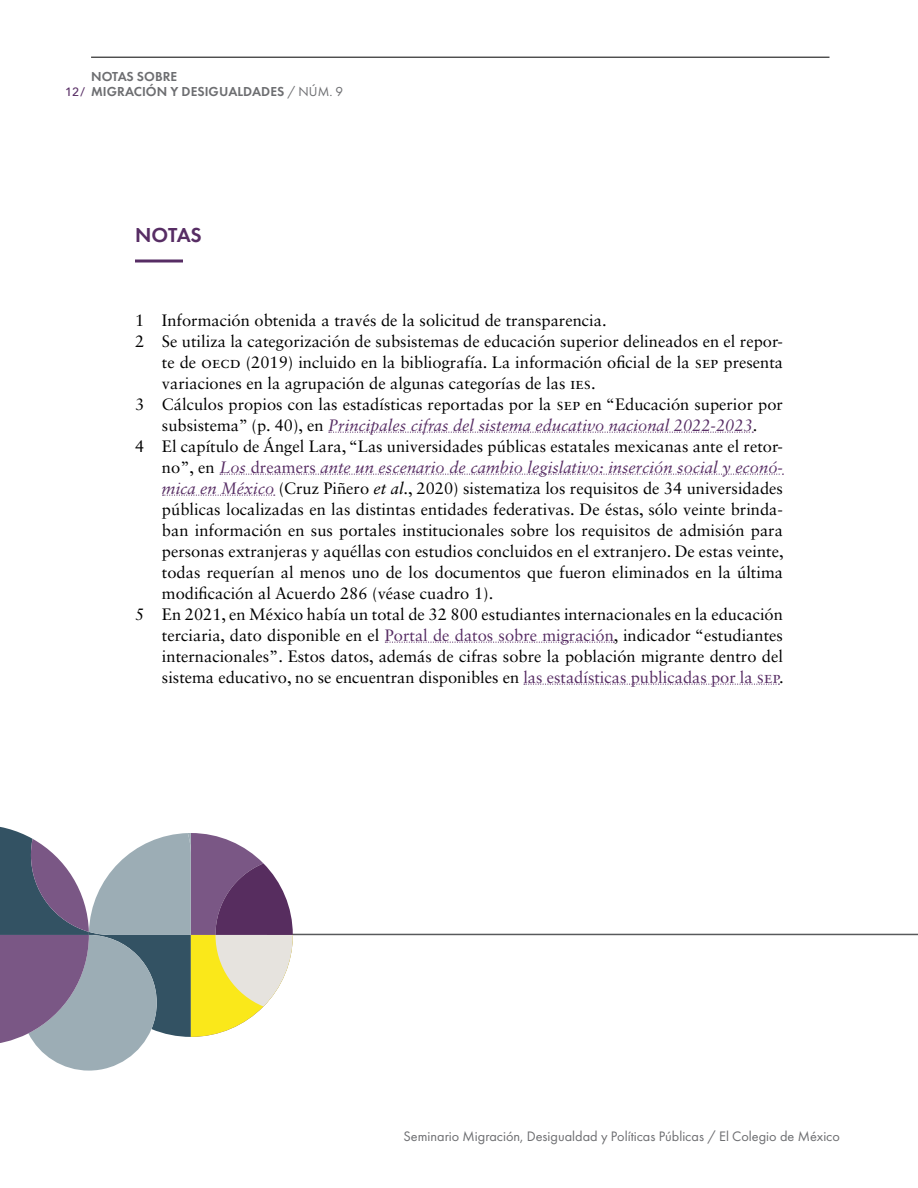
<style>
.page{position:relative;width:918px;height:1188px;background:#fff}
.page>*{position:absolute;margin:0;border:0;box-sizing:border-box;transform-origin:0 0}
.t1{font:600 21px "Futura PT";letter-spacing:-.015em;color:#572d64}
.t2{font:16.5px "Sabon LT Std";color:#000}
.t3{font:italic 16.5px "Sabon LT Std";color:#572d64}
.t4{font:14.25px "Futura PT";color:#6d6e71}
.t5{font:600 13.5px/15px "Futura PT";letter-spacing:.005em;color:#6d6e71}
.t6{font:500 12px "Avenir Next";color:#572d64}
.s1{font-weight:400}
.s2{font-style:normal;color:#000}
.s3{font-style:normal}
.s4{font-style:italic;color:#572d64}
.s5{font-style:italic}
.s6{color:#572d64}
</style>
<div class="page">
<hr style="left:91px;top:57px;width:739px;height:1px;background:#000">
<hr style="left:135px;top:260px;width:48px;height:2px;background:#572d64">
<svg style="left:329px;top:432px;width:424px;height:1px"></svg>
<svg style="left:220px;top:474px;width:563px;height:1px"></svg>
<svg style="left:163px;top:495px;width:112px;height:1px"></svg>
<svg style="left:385px;top:642px;width:229px;height:1px"></svg>
<svg style="left:524px;top:684px;width:255px;height:1px"></svg>
<hr style="left:267px;top:934px;width:651px;height:1px;background:#58595b">
<svg style="left:0;top:827px;width:293px;height:244px"></svg>
<p class="t5" style="left:91px;top:69px;width:253px">NOTAS SOBRE<br>MIGRACIÓN Y DESIGUALDADES <span class="s1">/ NÚM. 9</span></p>
<p class="t6" style="left:65px;top:82px;width:21px">12/</p>
<p class="t1" style="left:135px;top:221px;width:68px">NOTAS</p>
<p class="t2" style="left:135px;top:310px;width:473px">1 Información obtenida a través de la solicitud de transparencia.</p>
<p class="t2" style="left:135px;top:331px;width:649px">2 Se utiliza la categorización de subsistemas de educación superior delineados en el repor-</p>
<p class="t2" style="left:162px;top:352px;width:623px">te de oecd (2019) incluido en la bibliografía. La información oficial de la sep presenta</p>
<p class="t2" style="left:162px;top:373px;width:435px">variaciones en la agrupación de algunas categorías de las ies.</p>
<p class="t2" style="left:135px;top:394px;width:650px">3 Cálculos propios con las estadísticas reportadas por la sep en “Educación superior por</p>
<p class="t3" style="left:162px;top:415px;width:597px"><span class="s2">subsistema” (p. 40), en</span> Principales cifras del sistema educativo nacional 2022-2023<span class="s2">.</span></p>
<p class="t2" style="left:135px;top:436px;width:649px">4 El capítulo de Ángel Lara, “Las universidades públicas estatales mexicanas ante el retor-</p>
<p class="t3" style="left:162px;top:457px;width:623px"><span class="s2">no”, en</span> Los <span class="s3">dreamers</span> ante un escenario de cambio legislativo: inserción social y econó-</p>
<p class="t2" style="left:162px;top:478px;width:622px"><span class="s4">mica en México</span> (Cruz Piñero <span class="s5">et al</span>., 2020) sistematiza los requisitos de 34 universidades</p>
<p class="t2" style="left:162px;top:499px;width:623px">públicas localizadas en las distintas entidades federativas. De éstas, sólo veinte brinda-</p>
<p class="t2" style="left:162px;top:520px;width:622px">ban información en sus portales institucionales sobre los requisitos de admisión para</p>
<p class="t2" style="left:162px;top:541px;width:623px">personas extranjeras y aquéllas con estudios concluidos en el extranjero. De estas veinte,</p>
<p class="t2" style="left:162px;top:562px;width:623px">todas requerían al menos uno de los documentos que fueron eliminados en la última</p>
<p class="t2" style="left:162px;top:583px;width:333px">modificación al Acuerdo 286 (véase cuadro 1).</p>
<p class="t2" style="left:135px;top:604px;width:649px">5 En 2021, en México había un total de 32 800 estudiantes internacionales en la educación</p>
<p class="t2" style="left:162px;top:625px;width:622px">terciaria, dato disponible en el <span class="s6">Portal de datos sobre migración</span>, indicador “estudiantes</p>
<p class="t2" style="left:162px;top:646px;width:623px">internacionales”. Estos datos, además de cifras sobre la población migrante dentro del</p>
<p class="t2" style="left:162px;top:667px;width:623px">sistema educativo, no se encuentran disponibles en <span class="s6">las estadísticas publicadas por la sep</span>.</p>
<p class="t4" style="left:404px;top:1128px;width:438px">Seminario Migración, Desigualdad y Políticas Públicas / El Colegio de México</p>
</div>
